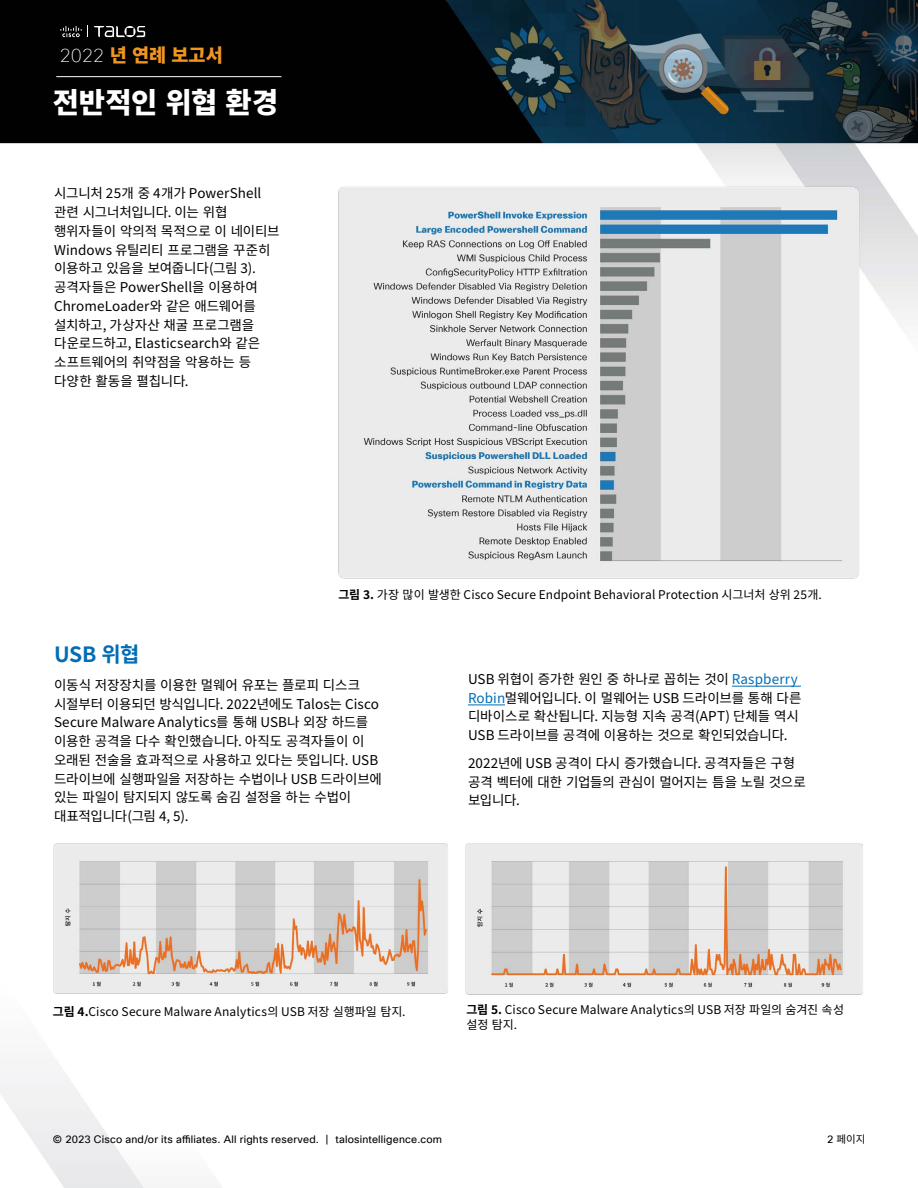
<style>
.page{position:relative;width:918px;height:1188px;background:#fff}
.page>*{position:absolute;margin:0;border:0;box-sizing:border-box;transform-origin:0 0}
.t1{font:800 28.5px "Source Han Sans KR";letter-spacing:-.01em;color:#fff}
.t2{font:700 21px "Source Han Sans KR";color:#006db6}
.t3{font:800 18.6px "Source Han Sans KR";color:#f09620}
.t4{font:13.5px/18.8px "Source Han Sans KR";letter-spacing:-.005em;color:#000}
.t5{font:12px/14.2px "Source Han Sans KR";letter-spacing:.01em;color:#000}
.t6{font:10.5px "Cisco Sans TT";letter-spacing:.02em;color:#000}
.t7{font:10.5px "Source Han Sans KR";color:#000}
.s1{font-family:"Cisco Sans TT";font-weight:100;color:#fff}
.s2{font-weight:700}
.s3{color:#006db6}
.s4{font-family:"Cisco Sans TT"}
</style>
<div class="page">
<img style="left:0;top:0;width:918px;height:326px">
<hr style="left:56px;top:76px;width:225px;height:1px;background:#fff">
<svg style="left:60px;top:26px;width:22px;height:11px"></svg>
<svg style="left:88px;top:26px;width:58px;height:12px"></svg>
<img style="left:335px;top:186px;width:529px;height:393px">
<img style="left:53px;top:843px;width:395px;height:151px">
<img style="left:465px;top:843px;width:398px;height:152px">
<hr style="left:732px;top:686px;width:69px;height:1px;background:#006db6">
<hr style="left:468px;top:705px;width:37px;height:1px;background:#006db6">
<h3 class="t3" style="left:60px;top:45px;width:165px"><span class="s1">2022</span> 년 연례 보고서</h3>
<h1 class="t1" style="left:53px;top:86px;width:227px">전반적인 위협 환경</h1>
<p class="t4" style="left:54px;top:184px;width:227px">시그니처 25개 중 4개가 PowerShell 관련 시그너처입니다. 이는 위협 행위자들이 악의적 목적으로 이 네이티브<br>Windows 유틸리티 프로그램을 꾸준히 이용하고 있음을 보여줍니다(그림 3). 공격자들은 PowerShell을 이용하여<br>ChromeLoader와 같은 애드웨어를 설치하고, 가상자산 채굴 프로그램을 다운로드하고, Elasticsearch와 같은 소프트웨어의 취약점을 악용하는 등 다양한 활동을 펼칩니다.</p>
<p class="t5" style="left:338px;top:588px;width:485px"><span class="s2">그림 3.</span> 가장 많이 발생한 Cisco Secure Endpoint Behavioral Protection 시그너처 상위 25개.</p>
<h2 class="t2" style="left:54px;top:643px;width:87px">USB 위협</h2>
<p class="t4" style="left:54px;top:676px;width:330px">이동식 저장장치를 이용한 멀웨어 유포는 플로피 디스크 시절부터 이용되던 방식입니다. 2022년에도 Talos는 Cisco<br>Secure Malware Analytics를 통해 USB나 외장 하드를 이용한 공격을 다수 확인했습니다. 아직도 공격자들이 이 오래된 전술을 효과적으로 사용하고 있다는 뜻입니다. USB 드라이브에 실행파일을 저장하는 수법이나 USB 드라이브에 있는 파일이 탐지되지 않도록 숨김 설정을 하는 수법이 대표적입니다(그림 4, 5).</p>
<p class="t4" style="left:468px;top:670px;width:335px">USB 위협이 증가한 원인 중 하나로 꼽히는 것이 <span class="s3">Raspberry Robin</span>멀웨어입니다. 이 멀웨어는 USB 드라이브를 통해 다른 디바이스로 확산됩니다. 지능형 지속 공격(APT) 단체들 역시 USB 드라이브를 공격에 이용하는 것으로 확인되었습니다.</p>
<p class="t4" style="left:468px;top:754px;width:339px">2022년에 USB 공격이 다시 증가했습니다. 공격자들은 구형 공격 벡터에 대한 기업들의 관심이 멀어지는 틈을 노릴 것으로 보입니다.</p>
<p class="t5" style="left:53px;top:1005px;width:354px"><span class="s2">그림 4.</span>Cisco Secure Malware Analytics의 USB 저장 실행파일 탐지.</p>
<p class="t5" style="left:466px;top:1003px;width:379px"><span class="s2">그림 5.</span> Cisco Secure Malware Analytics의 USB 저장 파일의 숨겨진 속성 설정 탐지.</p>
<p class="t6" style="left:53px;top:1132px;width:391px">© 2023 Cisco and/or its affiliates. All rights reserved. | talosintelligence.com</p>
<p class="t7" style="left:827px;top:1133px;width:40px"><span class="s4">2</span> 페이지</p>
</div>
